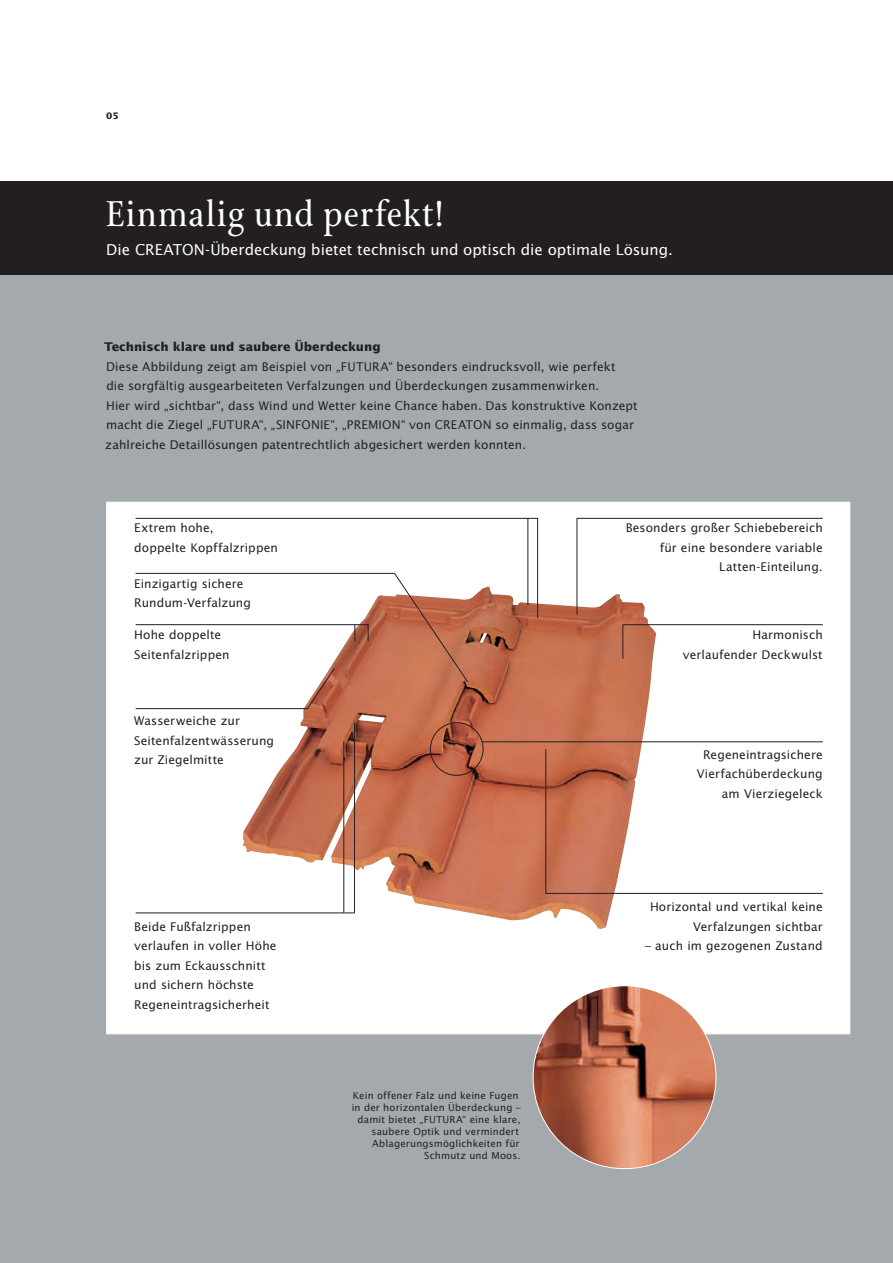
<style>
.page{position:relative;width:893px;height:1263px;background:#fff}
.page>*{position:absolute;margin:0;border:0;box-sizing:border-box;transform-origin:0 0}
.t1{font:39px "Stone Print";letter-spacing:.035em;color:#fff}
.t2{font:15px "Lucida Sans";letter-spacing:-.005em;color:#fff}
.t3{font:12px/19.5px "Lucida Sans";letter-spacing:.005em;color:#231f20}
.t4{font:700 12px "Lucida Sans";color:#231f20}
.t5{font:9.75px/12px "Lucida Sans";letter-spacing:.015em;color:#231f20;text-align:right}
.t6{font:700 9px "Lucida Sans";color:#231f20}
</style>
<div class="page">
<div style="left:0;top:274px;width:893px;height:989px;background:#a3a9ac"></div>
<div style="left:106px;top:502px;width:744px;height:532px;background:#fff;border:1px solid #fff"></div>
<img style="left:243px;top:587px;width:413px;height:342px">
<div style="left:0;top:181px;width:893px;height:93px;background:#231f20"></div>
<hr style="left:136px;top:573px;width:258px;height:1px;background:#231f20">
<hr style="left:136px;top:518px;width:402px;height:1px;background:#231f20">
<img style="left:533px;top:986px;width:183px;height:183px;border-radius:91px">
<svg style="left:393px;top:572px;width:76px;height:111px"></svg>
<svg style="left:368px;top:624px;width:1px;height:17px"></svg>
<svg style="left:355px;top:625px;width:1px;height:16px"></svg>
<hr style="left:136px;top:624px;width:232px;height:1px;background:#231f20">
<hr style="left:545px;top:749px;width:1px;height:144px;background:#231f20">
<hr style="left:545px;top:893px;width:278px;height:1px;background:#231f20">
<hr style="left:482px;top:741px;width:341px;height:1px;background:#231f20">
<div style="left:430px;top:722px;width:53px;height:54px;border:1px solid #231f20;border-radius:50%"></div>
<hr style="left:136px;top:912px;width:219px;height:1px;background:#231f20">
<svg style="left:135px;top:667px;width:200px;height:42px"></svg>
<svg style="left:576px;top:518px;width:247px;height:97px"></svg>
<hr style="left:537px;top:518px;width:1px;height:100px;background:#231f20">
<hr style="left:527px;top:518px;width:1px;height:87px;background:#231f20">
<hr style="left:623px;top:624px;width:200px;height:1px;background:#231f20">
<hr style="left:354px;top:722px;width:1px;height:191px;background:#231f20">
<hr style="left:343px;top:741px;width:1px;height:172px;background:#231f20">
<hr style="left:622px;top:624px;width:1px;height:35px;background:#231f20">
<p class="t6" style="left:106px;top:110px;width:14px">05</p>
<h1 class="t1" style="left:106px;top:192px;width:339px">Einmalig und perfekt!</h1>
<p class="t2" style="left:106px;top:240px;width:568px">Die CREATON-Überdeckung bietet technisch und optisch die optimale Lösung.</p>
<p class="t4" style="left:104px;top:340px;width:278px">Technisch klare und saubere Überdeckung</p>
<p class="t3" style="left:105px;top:356px;width:534px">Diese Abbildung zeigt am Beispiel von „FUTURA“ besonders eindrucksvoll, wie perfekt<br>die sorgfältig ausgearbeiteten Verfalzungen und Überdeckungen zusammenwirken.<br>Hier wird „sichtbar“, dass Wind und Wetter keine Chance haben. Das konstruktive Konzept macht die Ziegel „FUTURA“, „SINFONIE“, „PREMION“ von CREATON so einmalig, dass sogar zahlreiche Detaillösungen patentrechtlich abgesichert werden konnten.</p>
<p class="t3" style="left:134px;top:518px;width:145px">Extrem hohe,<br>doppelte Kopffalzrippen</p>
<p class="t3" style="left:134px;top:573px;width:118px">Einzigartig sichere<br>Rundum-Verfalzung</p>
<p class="t3" style="left:134px;top:625px;width:97px">Hohe doppelte<br>Seitenfalzrippen</p>
<p class="t3" style="left:134px;top:711px;width:141px">Wasserweiche zur<br>Seitenfalzentwässerung zur Ziegelmitte</p>
<p class="t3" style="left:134px;top:916px;width:144px">Beide Fußfalzrippen verlaufen in voller Höhe bis zum Eckausschnitt und sichern höchste<br>Regeneintragsicherheit</p>
<p class="t5" style="left:352px;top:1089px;width:171px">Kein offener Falz und keine Fugen in der horizontalen Überdeckung – damit bietet „FUTURA“ eine klare, saubere Optik und vermindert<br>Ablagerungsmöglichkeiten für<br>Schmutz und Moos.</p>
<p class="t3" style="left:626px;top:518px;width:199px;text-align:right">Besonders großer Schiebebereich für eine besondere variable<br>Latten-Einteilung.</p>
<p class="t3" style="left:683px;top:625px;width:141px;text-align:right">Harmonisch verlaufender Deckwulst</p>
<p class="t3" style="left:697px;top:744px;width:127px;text-align:right">Regeneintragsichere<br>Vierfachüberdeckung am Vierziegeleck</p>
<p class="t3" style="left:650px;top:897px;width:174px;text-align:right">Horizontal und vertikal keine<br>Verfalzungen sichtbar</p>
<p class="t3" style="left:645px;top:936px;width:179px">– auch im gezogenen Zustand</p>
</div>
